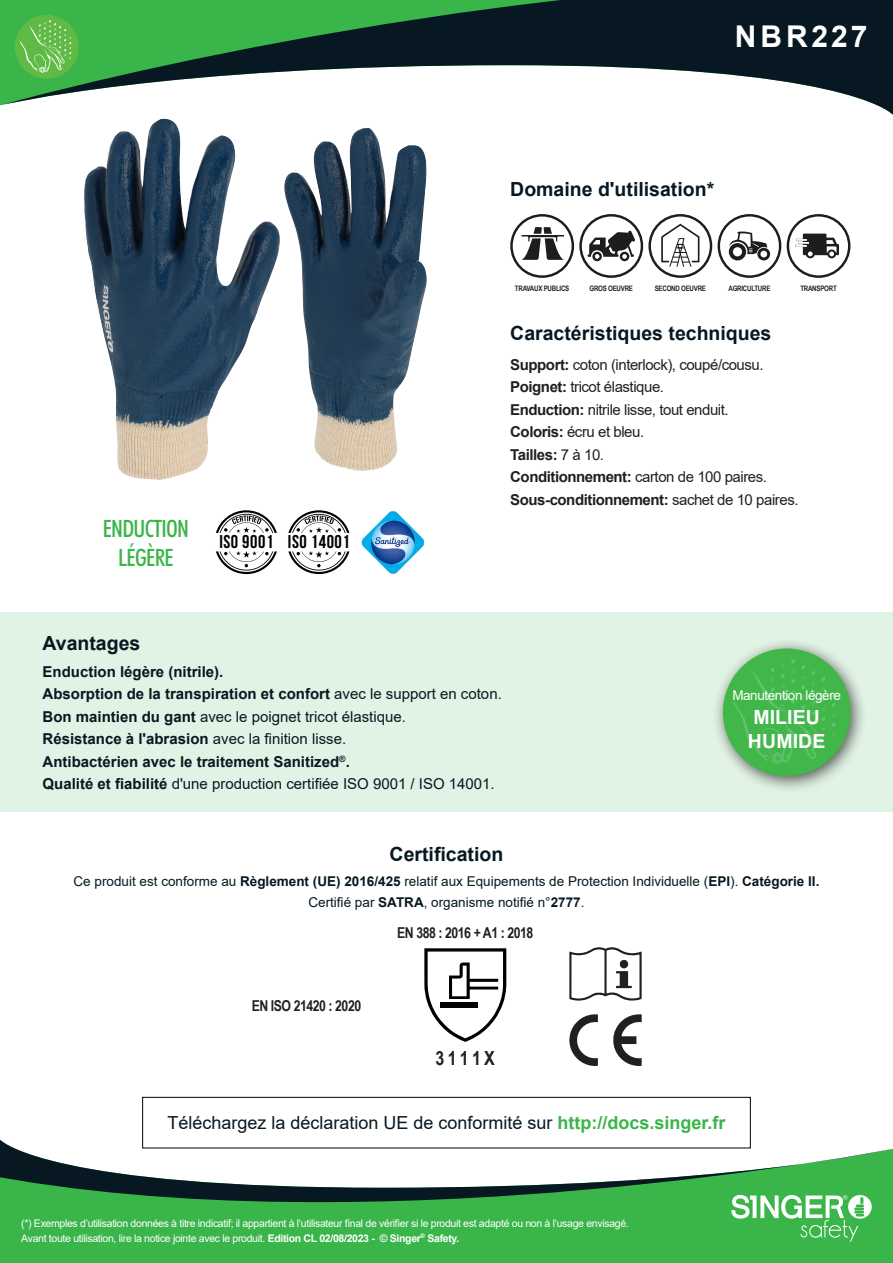
<style>
.page{position:relative;width:893px;height:1263px;background:#fff}
.page>*{position:absolute;margin:0;border:0;box-sizing:border-box;transform-origin:0 0}
.t1{font:700 30px "Arial";letter-spacing:.12em;color:#fff}
.t2{font:500 condensed 24px/28.8px "Futura BT";letter-spacing:-.03em;color:#3ab54a;text-align:center}
.t3{font:700 19.5px "Arial";color:#071822}
.t4{font:700 19.5px/24px "Arial";letter-spacing:.005em;color:#fff}
.t5{font:700 19.5px "Arial Narrow";color:#231f20}
.t6{font:700 18.6px "Bebas Neue";letter-spacing:.03em;color:#000}
.t7{font:18px "Arial";color:#071822}
.t8{font:700 15px "Arial";color:#071822}
.t9{font:15px "Arial";letter-spacing:-.03em;color:#231f20}
.t10{font:15px "Arial";color:#071822}
.t11{font:700 15px "Arial";letter-spacing:-.03em;color:#231f20}
.t12{font:700 15px "Arial Narrow";letter-spacing:-.03em;color:#231f20}
.t13{font:13.5px "Arial";color:#071822}
.t14{font:13.5px "Arial";letter-spacing:-.03em;color:#fff}
.t15{font:10.5px/15px "Arial";letter-spacing:-.03em;color:#fff}
.t16{font:700 7.5px "Arial Narrow";letter-spacing:-.03em;color:#231f20}
.s1{font-weight:700}
.s2{font-weight:400}
.s3{font-weight:700;color:#3ab54a}
</style>
<div class="page">
<svg style="left:0;top:0;width:893px;height:115px"></svg>
<div style="left:0;top:612px;width:893px;height:200px;background:#e1f3e4"></div>
<svg style="left:424px;top:948px;width:82px;height:94px"></svg>
<div style="left:441px;top:1002px;width:37px;height:6px;background:#000"></div>
<svg style="left:569px;top:947px;width:73px;height:53px"></svg>
<div style="left:620px;top:960px;width:8px;height:8px;background:#231f20;border-radius:4px"></div>
<svg style="left:613px;top:1014px;width:29px;height:52px"></svg>
<svg style="left:569px;top:1014px;width:29px;height:52px"></svg>
<div style="left:510px;top:214px;width:64px;height:64px;border:2px solid #1d1d1b;border-radius:50%"></div>
<svg style="left:520px;top:227px;width:46px;height:51px"></svg>
<svg style="left:587px;top:230px;width:48px;height:31px"></svg>
<div style="left:579px;top:214px;width:64px;height:64px;border:2px solid #1d1d1b;border-radius:50%"></div>
<div style="left:648px;top:214px;width:64px;height:64px;border:2px solid #1d1d1b;border-radius:50%"></div>
<svg style="left:661px;top:224px;width:38px;height:43px"></svg>
<svg style="left:729px;top:231px;width:41px;height:29px"></svg>
<div style="left:718px;top:214px;width:63px;height:64px;border:2px solid #1d1d1b;border-radius:50%"></div>
<div style="left:803px;top:234px;width:23px;height:21px;background:#1d1d1b"></div>
<svg style="left:824px;top:238px;width:15px;height:20px"></svg>
<svg style="left:796px;top:239px;width:19px;height:19px"></svg>
<div style="left:787px;top:214px;width:63px;height:64px;border:2px solid #1d1d1b;border-radius:50%"></div>
<div style="left:0;top:1250px;width:893px;height:13px;background:#3ab54a"></div>
<svg style="left:0;top:1140px;width:893px;height:110px;fill:#3ab54a"></svg>
<div style="left:142px;top:1097px;width:608px;height:51px;border:1px solid #000"></div>
<svg style="left:731px;top:1195px;width:141px;height:47px"></svg>
<div style="left:15px;top:15px;width:64px;height:64px;background:#60bb46;border-radius:50%"></div>
<svg style="left:20px;top:20px;width:51px;height:53px"></svg>
<svg style="left:216px;top:510px;width:61px;height:23px"></svg>
<svg style="left:216px;top:551px;width:61px;height:23px"></svg>
<svg style="left:288px;top:510px;width:61px;height:23px"></svg>
<svg style="left:288px;top:551px;width:61px;height:23px"></svg>
<img style="left:361px;top:511px;width:63px;height:63px">
<img style="left:284px;top:128px;width:143px;height:343px">
<img style="left:84px;top:119px;width:196px;height:361px">
<div style="left:712px;top:638px;width:155px;height:155px;background:#231f20;opacity:.75"></div>
<div style="left:723px;top:648px;width:127px;height:128px;background:#41b649;border-radius:50%"></div>
<svg style="left:733px;top:659px;width:103px;height:105px"></svg>
<p class="t1" style="left:735px;top:16px;width:134px">NBR227</p>
<p class="t3" style="left:510px;top:175px;width:206px">Domaine d'utilisation*</p>
<p class="t2" style="left:103px;top:514px;width:88px">ENDUCTION<br>LÉGÈRE</p>
<p class="t6" style="left:219px;top:532px;width:55px">ISO 9001</p>
<p class="t6" style="left:288px;top:532px;width:63px">ISO 14001</p>
<p class="t16" style="left:515px;top:282px;width:56px">TRAVAUX PUBLICS</p>
<p class="t16" style="left:589px;top:282px;width:45px">GROS OEUVRE</p>
<p class="t16" style="left:655px;top:282px;width:53px">SECOND OEUVRE</p>
<p class="t16" style="left:728px;top:282px;width:44px">AGRICULTURE</p>
<p class="t16" style="left:800px;top:282px;width:38px">TRANSPORT</p>
<p class="t3" style="left:510px;top:320px;width:263px">Caractéristiques techniques</p>
<p class="t9" style="left:510px;top:354px;width:255px"><span class="s1">Support:</span> coton (interlock), coupé/cousu.</p>
<p class="t9" style="left:510px;top:376px;width:155px"><span class="s1">Poignet:</span> tricot élastique.</p>
<p class="t9" style="left:510px;top:399px;width:220px"><span class="s1">Enduction:</span> nitrile lisse, tout enduit.</p>
<p class="t9" style="left:510px;top:421px;width:135px"><span class="s1">Coloris:</span> écru et bleu.</p>
<p class="t11" style="left:510px;top:444px;width:95px">Tailles: <span class="s2">7 à 10.</span></p>
<p class="t9" style="left:510px;top:466px;width:258px"><span class="s1">Conditionnement:</span> carton de 100 paires.</p>
<p class="t11" style="left:510px;top:489px;width:290px">Sous-conditionnement: <span class="s2">sachet de 10 paires.</span></p>
<p class="t3" style="left:43px;top:629px;width:99px">Avantages</p>
<p class="t8" style="left:43px;top:661px;width:182px">Enduction légère (nitrile).</p>
<p class="t8" style="left:43px;top:683px;width:461px">Absorption de la transpiration et confort <span class="s2">avec le support en coton.</span></p>
<p class="t10" style="left:43px;top:706px;width:365px"><span class="s1">Bon maintien du gant</span> avec le poignet tricot élastique.</p>
<p class="t8" style="left:43px;top:728px;width:305px">Résistance à l'abrasion <span class="s2">avec la finition lisse.</span></p>
<p class="t8" style="left:43px;top:751px;width:309px">Antibactérien avec le traitement Sanitized<sup>®</sup>.</p>
<p class="t10" style="left:43px;top:773px;width:454px"><span class="s1">Qualité et fiabilité</span> d'une production certifiée ISO 9001 / ISO 14001.</p>
<p class="t14" style="left:732px;top:685px;width:110px">Manutention légère</p>
<p class="t4" style="left:748px;top:705px;width:79px">MILIEU<br>HUMIDE</p>
<p class="t3" style="left:390px;top:840px;width:115px">Certification</p>
<p class="t13" style="left:74px;top:872px;width:747px">Ce produit est conforme au <span class="s1">Règlement (UE) 2016/425</span> relatif aux Equipements de Protection Individuelle (<span class="s1">EPI</span>). <span class="s1">Catégorie II.</span></p>
<p class="t13" style="left:308px;top:893px;width:278px">Certifié par <span class="s1">SATRA</span>, organisme notifié n°<span class="s1">2777</span>.</p>
<p class="t12" style="left:252px;top:995px;width:111px">EN ISO 21420 : 2020</p>
<p class="t12" style="left:397px;top:921px;width:138px">EN 388 : 2016 + A1 : 2018</p>
<p class="t5" style="left:436px;top:1043px;width:61px">3 1 1 1 X</p>
<p class="t7" style="left:167px;top:1110px;width:560px">Téléchargez la déclaration UE de conformité sur <span class="s3">http://docs.singer.fr</span></p>
<p class="t15" style="left:21px;top:1215px;width:609px">(*) Exemples d’utilisation données à titre indicatif; il appartient à l’utilisateur final de vérifier si le produit est adapté ou non à l’usage envisagé.<br>Avant toute utilisation, lire la notice jointe avec le produit. <span class="s1">Edition CL 02/08/2023 - © Singer</span><sup>®</sup> <span class="s1">Safety.</span></p>
</div>
